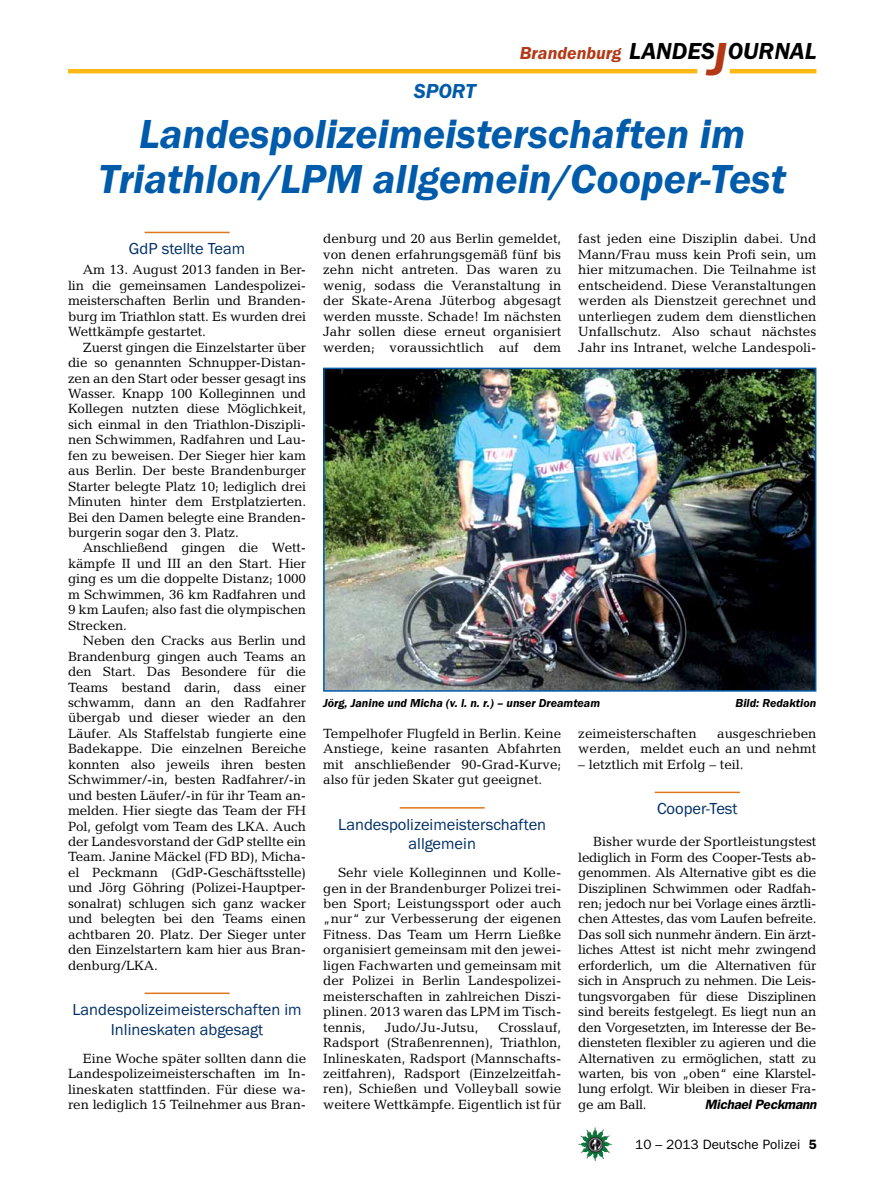
<style>
.page{position:relative;width:893px;height:1191px;background:#fff}
.page>*{position:absolute;margin:0;border:0;box-sizing:border-box;transform-origin:0 0}
.t1{font:italic 600 42px/45px "Franklin Gothic Itc T";color:#005baa;text-align:center}
.t2{font:italic 600 24px "Franklin Gothic Itc T";color:#000}
.t3{font:italic 600 21px "Franklin Gothic Itc T";color:#005baa}
.t4{font:italic 600 18px "Franklin Gothic Itc T";color:#b33916}
.t5{font:16.5px/19.5px "Franklin Gothic Itc T";color:#002f67;text-align:center}
.t6{font:13.5px/15.5px "Candida";color:#000;text-align:justify}
.t7{font:13.5px "Franklin Gothic";color:#000}
.t8{font:italic 600 13.5px "Franklin Gothic";letter-spacing:-.02em;color:#000}
.t9{font:italic 600 12px "Franklin Gothic Itc T";color:#000}
.s1{font-size:48px;color:#b33916}
.s2{font-weight:600}
</style>
<div class="page">
<img style="left:578px;top:1127px;width:17px;height:25px">
<hr style="left:730px;top:69px;width:86px;height:4px;background:#fdb913">
<hr style="left:68px;top:69px;width:629px;height:4px;background:#fdb913">
<hr style="left:145px;top:232px;width:85px;height:1px;background:#de761c">
<hr style="left:145px;top:992px;width:85px;height:2px;background:#de761c">
<hr style="left:400px;top:807px;width:85px;height:1px;background:#de761c">
<hr style="left:655px;top:791px;width:85px;height:2px;background:#de761c">
<img style="left:326px;top:370px;width:487px;height:318px">
<div style="left:323px;top:367px;width:493px;height:324px;border:2px solid #005baa"></div>
<h3 class="t4" style="left:520px;top:42px;width:103px">Brandenburg</h3>
<h2 class="t2" style="left:629px;top:37px;width:189px">LANDES<span class="s1">J</span>OURNAL</h2>
<h3 class="t3" style="left:414px;top:79px;width:64px">Sport</h3>
<h1 class="t1" style="left:99px;top:111px;width:690px">Landespolizeimeisterschaften im<br>Triathlon/LPM allgemein/Cooper-Test</h1>
<p class="t5" style="left:129px;top:239px;width:118px">GdP stellte Team</p>
<p class="t6" style="left:68px;top:262px;width:240px;text-indent:15px">Am 13. August 2013 fanden in Ber&shy;lin die gemeinsamen Landespolizei&shy;meisterschaften Berlin und Branden&shy;burg im Triathlon statt. Es wurden drei Wettkämpfe gestartet.</p>
<p class="t6" style="left:68px;top:339px;width:240px;text-indent:15px">Zuerst gingen die Einzelstarter über die so genannten Schnupper-Distan&shy;zen an den Start oder besser gesagt ins Wasser. Knapp 100 Kolleginnen und Kollegen nutzten diese Möglichkeit, sich einmal in den Triathlon-Diszipli&shy;nen Schwimmen, Radfahren und Lau&shy;fen zu beweisen. Der Sieger hier kam aus Berlin. Der beste Brandenburger Starter belegte Platz 10; lediglich drei Minuten hinter dem Erstplatzierten.<br>Bei den Damen belegte eine Branden&shy;burgerin sogar den 3. Platz.</p>
<p class="t6" style="left:68px;top:540px;width:240px;text-indent:15px">Anschließend gingen die Wett&shy;kämpfe II und III an den Start. Hier ging es um die doppelte Distanz; 1000 m Schwimmen, 36 km Radfahren und 9 km Laufen; also fast die olympischen Strecken.</p>
<p class="t6" style="left:68px;top:633px;width:240px;text-indent:15px">Neben den Cracks aus Berlin und Brandenburg gingen auch Teams an den Start. Das Besondere für die Teams bestand darin, dass einer schwamm, dann an den Radfahrer übergab und dieser wieder an den Läufer. Als Staffelstab fungierte eine Badekappe. Die einzelnen Bereiche konnten also jeweils ihren besten Schwimmer/-in, besten Radfahrer/-in und besten Läufer/-in für ihr Team an&shy;melden. Hier siegte das Team der FH Pol, gefolgt vom Team des LKA. Auch der Landesvorstand der GdP stellte ein Team. Janine Mäckel (FD BD), Micha&shy;el Peckmann (GdP-Geschäftsstelle) und Jörg Göhring (Polizei-Hauptper&shy;sonalrat) schlugen sich ganz wacker und belegten bei den Teams einen achtbaren 20. Platz. Der Sieger unter den Einzelstartern kam hier aus Bran&shy;denburg/LKA.</p>
<p class="t5" style="left:72px;top:999px;width:231px">Landespolizeimeisterschaften im<br>Inlineskaten abgesagt</p>
<p class="t6" style="left:68px;top:1050px;width:240px;text-indent:15px">Eine Woche später sollten dann die Landespolizeimeisterschaften im In&shy;lineskaten stattfinden. Für diese wa&shy;ren lediglich 15 Teilnehmer aus Bran-</p>
<p class="t6" style="left:323px;top:231px;width:240px">denburg und 20 aus Berlin gemeldet, von denen erfahrungsgemäß fünf bis zehn nicht antreten. Das waren zu wenig, sodass die Veranstaltung in der Skate-Arena Jüterbog abgesagt werden musste. Schade! Im nächsten Jahr sollen diese erneut organisiert werden; voraussichtlich auf dem</p>
<p class="t6" style="left:578px;top:231px;width:240px">fast jeden eine Disziplin dabei. Und Mann/Frau muss kein Profi sein, um hier mitzumachen. Die Teilnahme ist entscheidend. Diese Veranstaltungen werden als Dienstzeit gerechnet und unterliegen zudem dem dienstlichen Unfallschutz. Also schaut nächstes Jahr ins Intranet, welche Landespoli-</p>
<p class="t9" style="left:323px;top:696px;width:278px">Jörg, Janine und Micha (v. l. n. r.) – unser Dreamteam</p>
<p class="t9" style="left:735px;top:696px;width:82px">Bild: Redaktion</p>
<p class="t6" style="left:323px;top:725px;width:240px">Tempelhofer Flugfeld in Berlin. Keine Anstiege, keine rasanten Abfahrten mit anschließender 90-Grad-Kurve; also für jeden Skater gut geeignet.</p>
<p class="t5" style="left:338px;top:814px;width:209px">Landespolizeimeisterschaften allgemein</p>
<p class="t6" style="left:323px;top:865px;width:240px;text-indent:15px">Sehr viele Kolleginnen und Kolle&shy;gen in der Brandenburger Polizei trei&shy;ben Sport; Leistungssport oder auch „nur“ zur Verbesserung der eigenen Fitness. Das Team um Herrn Ließke organisiert gemeinsam mit den jewei&shy;ligen Fachwarten und gemeinsam mit der Polizei in Berlin Landespolizei&shy;meisterschaften in zahlreichen Diszi&shy;plinen. 2013 waren das LPM im Tisch&shy;tennis,</p>
<p class="t6" style="left:323px;top:1019px;width:240px;text-indent:175px">Crosslauf, Radsport (Straßenrennen), Triathlon, Inlineskaten, Radsport (Mannschafts&shy;zeitfahren), Radsport (Einzelzeitfah&shy;ren), Schießen und Volleyball sowie weitere Wettkämpfe. Eigentlich ist für</p>
<p class="t6" style="left:385px;top:1019px;width:95px">Judo/Ju-Jutsu,</p>
<p class="t6" style="left:578px;top:725px;width:240px;text-align:right">ausgeschrieben<br>werden, meldet euch an und nehmt</p>
<p class="t6" style="left:578px;top:756px;width:167px">– letztlich mit Erfolg – teil.</p>
<p class="t5" style="left:657px;top:799px;width:82px">Cooper-Test</p>
<p class="t6" style="left:578px;top:834px;width:240px;text-indent:15px">Bisher wurde der Sportleistungstest lediglich in Form des Cooper-Tests ab&shy;genommen. Als Alternative gibt es die Disziplinen Schwimmen oder Radfah&shy;ren; jedoch nur bei Vorlage eines ärztli&shy;chen Attestes, das vom Laufen befreite.<br>Das soll sich nunmehr ändern. Ein ärzt&shy;liches Attest ist nicht mehr zwingend erforderlich, um die Alternativen für sich in Anspruch zu nehmen. Die Leis&shy;tungsvorgaben für diese Disziplinen sind bereits festgelegt. Es liegt nun an den Vorgesetzten, im Interesse der Be&shy;diensteten flexibler zu agieren und die Alternativen zu ermöglichen, statt zu warten, bis von „oben“ eine Klarstel&shy;lung erfolgt. Wir bleiben in dieser Fra&shy;ge am Ball.</p>
<p class="t6" style="left:578px;top:725px;width:120px">zeimeisterschaften</p>
<p class="t8" style="left:705px;top:1096px;width:113px">Michael Peckmann</p>
<p class="t7" style="left:635px;top:1136px;width:183px">10 – 2013 Deutsche Polizei <span class="s2">5</span></p>
</div>
